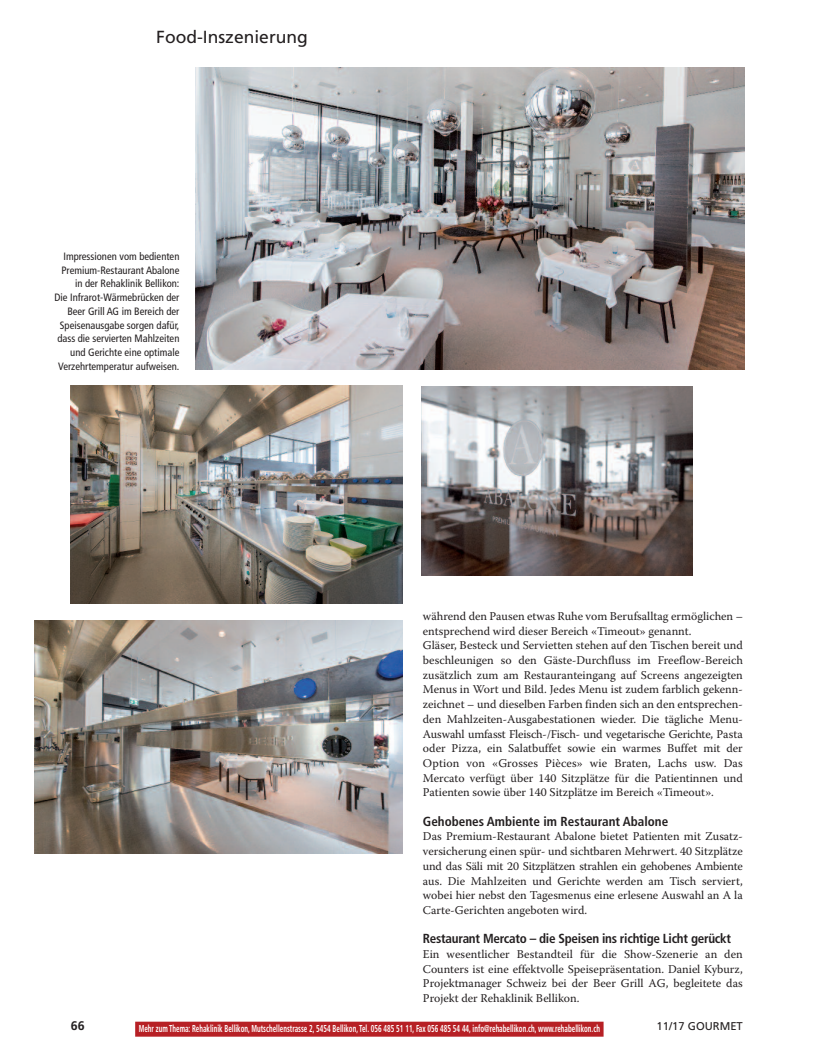
<style>
.page{position:relative;width:815px;height:1063px;background:#fff}
.page>*{position:absolute;margin:0;border:0;box-sizing:border-box;transform-origin:0 0}
.t1{font:17.5px "Frutiger";color:#231f20}
.t2{font:700 condensed 13.12px "Frutiger";letter-spacing:-.02em;color:#231f20}
.t3{font:700 condensed 13.12px "Frutiger";color:#231f20}
.t4{font:700 12.5px "Frutiger";color:#231f20}
.t5{font:11.88px/14.8px "Warnock Pro";color:#231f20;text-align:justify}
.t6{font:11.25px "Frutiger";color:#231f20}
.t7{font:condensed 10.62px/13.8px "Frutiger";color:#231f20;text-align:right}
.t8{font:700 condensed 10px "Frutiger";color:#fff;scale:.7 1}
</style>
<div class="page">
<img style="left:422px;top:386px;width:270px;height:189px">
<img style="left:196px;top:67px;width:548px;height:302px">
<img style="left:71px;top:385px;width:331px;height:219px">
<img style="left:34px;top:620px;width:368px;height:234px">
<div style="left:135px;top:1022px;width:469px;height:15px;background:#b72025"></div>
<h1 class="t1" style="left:156px;top:30px;width:153px">Food-Inszenierung</h1>
<p class="t7" style="left:54px;top:250px;width:127px">Impressionen vom bedienten<br>Premium-Restaurant Abalone in der Rehaklinik Bellikon:<br>Die Infrarot-Wärmebrücken der<br>Beer Grill AG im Bereich der<br>Speisenausgabe sorgen dafür, dass die servierten Mahlzeiten und Gerichte eine optimale<br>Verzehrtemperatur aufweisen.</p>
<p class="t4" style="left:71px;top:1020px;width:15px">66</p>
<p class="t5" style="left:423px;top:610px;width:321px;text-align:left">während den Pausen etwas Ruhe vom Berufsalltag ermöglichen – entsprechend wird dieser Bereich «Timeout» genannt.<br>Gläser, Besteck und Servietten stehen auf den Tischen bereit und beschleunigen so den Gäste-Durchfluss im Freeflow-Bereich zusätzlich zum am Restauranteingang auf Screens angezeigten Menus in Wort und Bild. Jedes Menu ist zudem farblich gekenn&shy;zeichnet – und dieselben Farben finden sich an den entsprechen&shy;den Mahlzeiten-Ausgabestationen wieder. Die tägliche Menu-Auswahl umfasst Fleisch-/Fisch- und vegetarische Gerichte, Pasta oder Pizza, ein Salatbuffet sowie ein warmes Buffet mit der Option von «Grosses Pièces» wie Braten, Lachs usw. Das Mercato verfügt über 140 Sitzplätze für die Patientinnen und Patienten sowie über 140 Sitzplätze im Bereich «Timeout».</p>
<p class="t3" style="left:423px;top:816px;width:247px">Gehobenes Ambiente im Restaurant Abalone</p>
<p class="t5" style="left:423px;top:830px;width:321px">Das Premium-Restaurant Abalone bietet Patienten mit Zusatz&shy;versicherung einen spür- und sichtbaren Mehrwert. 40 Sitzplätze und das Säli mit 20 Sitzplätzen strahlen ein gehobenes Ambiente aus. Die Mahlzeiten und Gerichte werden am Tisch serviert, wobei hier nebst den Tagesmenus eine erlesene Auswahl an A la Carte-Gerichten angeboten wird.</p>
<p class="t2" style="left:423px;top:933px;width:310px">Restaurant Mercato – die Speisen ins richtige Licht gerückt</p>
<p class="t5" style="left:423px;top:948px;width:321px">Ein wesentlicher Bestandteil für die Show-Szenerie an den Counters ist eine effektvolle Speisepräsentation. Daniel Kyburz, Projektmanager Schweiz bei der Beer Grill AG, begleitete das Projekt der Rehaklinik Bellikon.</p>
<p class="t8" style="left:139px;top:1025px;width:660px">Mehr zum Thema: Rehaklinik Bellikon, Mutschellenstrasse 2, 5454 Bellikon, Tel. 056 485 51 11, Fax 056 485 54 44, info@rehabellikon.ch, www.rehabellikon.ch</p>
<p class="t6" style="left:657px;top:1022px;width:88px">11/17 GOURMET</p>
</div>
